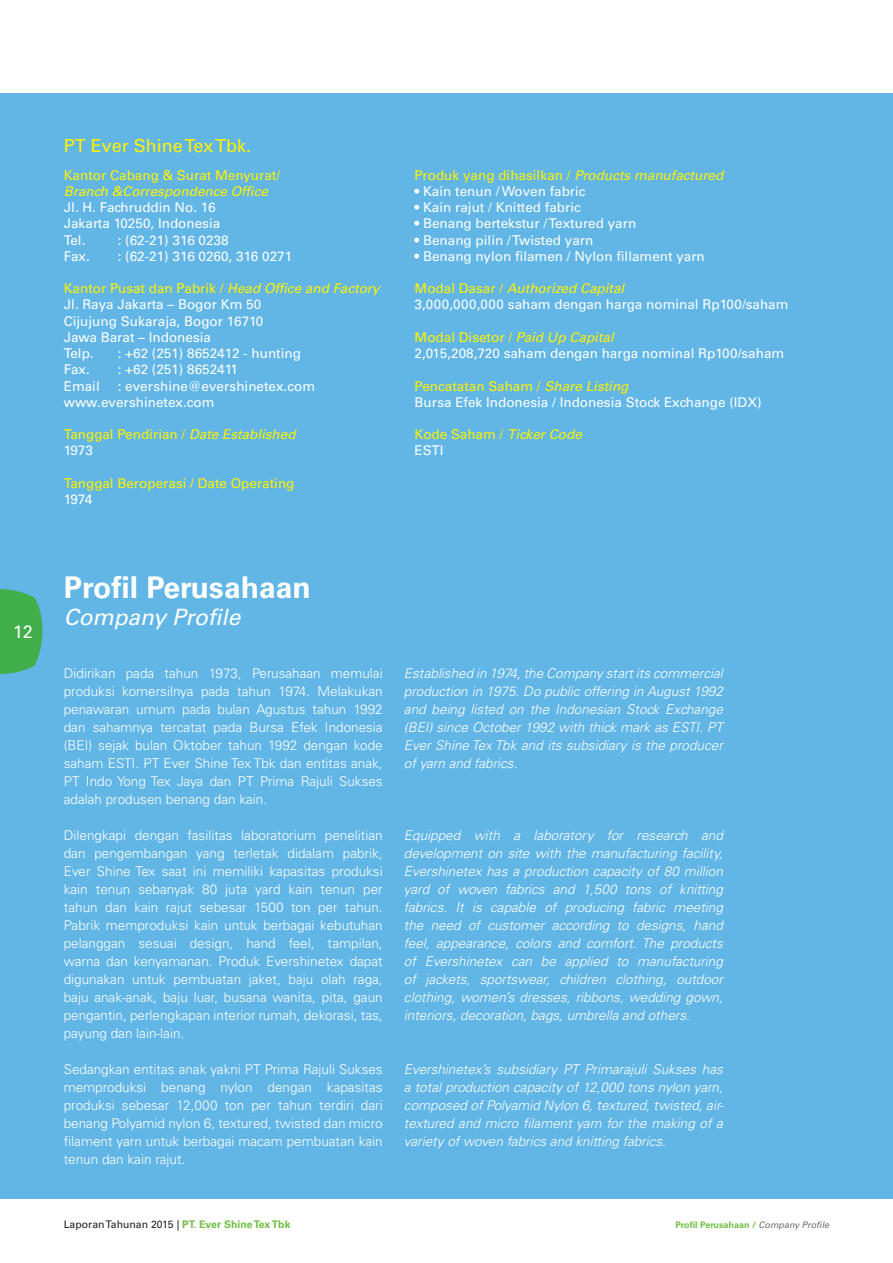
<style>
.page{position:relative;width:893px;height:1263px;background:#fff}
.page>*{position:absolute;margin:0;border:0;box-sizing:border-box;transform-origin:0 0}
.t1{font:700 30px "Univers LT Std";color:#fff}
.t2{font:italic 22.5px "Univers LT Std";color:#fff}
.t3{font:18px "Univers LT Std";color:#fff101}
.t4{font:18px "Univers LT Std";color:#fff}
.t5{font:300 13.5px/18px "Univers LT Std";color:#fff;text-align:justify}
.t6{font:italic 300 13.5px/18px "Univers LT Std";color:#fff;text-align:justify}
.t7{font:13.5px/16.2px "Univers LT Std";color:#fff}
.t8{font:13.5px/16.2px "Univers LT Std";color:#fff101}
.t9{font:italic 13.5px "Univers LT Std";color:#fff101}
.t10{font:10.5px "Univers LT Std";color:#231f20}
.t11{font:700 9px "Univers LT Std";color:#71bf44}
.s1{color:#fff101}
.s2{font-style:italic;color:#fff101}
.s3{font-style:italic}
.s4{color:#fff}
.s5{font-weight:700;color:#71bf44}
.s6{font-weight:400;font-style:italic;color:#6c6d70}
</style>
<div class="page">
<div style="left:0;top:94px;width:893px;height:1105px;background:#61b6e6"></div>
<svg style="left:0;top:589px;width:43px;height:85px;background:#44af60"></svg>
<h3 class="t4" style="left:13px;top:621px;width:21px">12</h3>
<h3 class="t3" style="left:64px;top:135px;width:189px">PT Ever Shine Tex Tbk.</h3>
<p class="t8" style="left:64px;top:167px;width:218px">Kantor Cabang &amp; Surat Menyurat/</p>
<p class="t9" style="left:64px;top:183px;width:206px">Branch &amp;Correspondence Office</p>
<p class="t7" style="left:64px;top:199px;width:158px">Jl. H. Fachruddin No. 16<br>Jakarta 10250, Indonesia<br>Tel.</p>
<p class="t7" style="left:118px;top:232px;width:112px">: (62-21) 316 0238</p>
<p class="t7" style="left:64px;top:248px;width:28px">Fax.</p>
<p class="t7" style="left:118px;top:248px;width:176px">: (62-21) 316 0260, 316 0271</p>
<p class="t7" style="left:64px;top:280px;width:317px"><span class="s1">Kantor Pusat dan Pabrik /</span> <span class="s2">Head Office and Factory<br></span>Jl. Raya Jakarta – Bogor Km 50<br>Cijujung Sukaraja, Bogor 16710<br>Jawa Barat – Indonesia<br>Telp.</p>
<p class="t7" style="left:118px;top:345px;width:185px">: +62 (251) 8652412 - hunting</p>
<p class="t7" style="left:64px;top:361px;width:28px">Fax.</p>
<p class="t7" style="left:118px;top:361px;width:122px">: +62 (251) 8652411</p>
<p class="t7" style="left:64px;top:378px;width:38px">Email</p>
<p class="t7" style="left:64px;top:378px;width:253px;text-indent:54px">: evershine@evershinetex.com www.evershinetex.com</p>
<p class="t8" style="left:64px;top:426px;width:233px">Tanggal Pendirian / <span class="s3">Date Established<br></span><span class="s4">1973</span></p>
<p class="t8" style="left:64px;top:475px;width:232px">Tanggal Beroperasi / Date Operating</p>
<p class="t7" style="left:64px;top:491px;width:30px">1974</p>
<p class="t8" style="left:415px;top:167px;width:310px">Produk yang dihasilkan / <span class="s3">Products manufactured</span></p>
<p class="t7" style="left:415px;top:183px;width:173px">• Kain tenun / Woven fabric</p>
<p class="t7" style="left:415px;top:199px;width:168px">• Kain rajut / Knitted fabric</p>
<p class="t7" style="left:415px;top:216px;width:223px">• Benang bertekstur / Textured yarn</p>
<p class="t7" style="left:415px;top:232px;width:180px">• Benang pilin / Twisted yarn</p>
<p class="t7" style="left:415px;top:248px;width:292px">• Benang nylon filamen / Nylon fillament yarn</p>
<p class="t7" style="left:415px;top:280px;width:375px"><span class="s1">Modal Dasar /</span> <span class="s2">Authorized Capital<br></span>3,000,000,000 saham dengan harga nominal Rp100/saham</p>
<p class="t7" style="left:415px;top:329px;width:371px"><span class="s1">Modal Disetor /</span> <span class="s2">Paid Up Capital<br></span>2,015,208,720 saham dengan harga nominal Rp100/saham</p>
<p class="t7" style="left:415px;top:378px;width:348px"><span class="s1">Pencatatan Saham /</span> <span class="s2">Share Listing<br></span>Bursa Efek Indonesia / Indonesia Stock Exchange (IDX)</p>
<p class="t8" style="left:415px;top:426px;width:169px">Kode Saham / <span class="s3">Ticker Code<br></span><span class="s4">ESTI</span></p>
<h1 class="t1" style="left:64px;top:569px;width:248px">Profil Perusahaan</h1>
<h2 class="t2" style="left:64px;top:603px;width:178px">Company Profile</h2>
<p class="t5" style="left:64px;top:664px;width:320px">Didirikan pada tahun 1973, Perusahaan memulai produksi komersilnya pada tahun 1974. Melakukan penawaran umum pada bulan Agustus tahun 1992 dan sahamnya tercatat pada Bursa Efek Indonesia (BEI) sejak bulan Oktober tahun 1992 dengan kode saham ESTI. PT Ever Shine Tex Tbk dan entitas anak, PT Indo Yong Tex Jaya dan PT Prima Rajuli Sukses adalah produsen benang dan kain.</p>
<p class="t5" style="left:64px;top:826px;width:320px">Dilengkapi dengan fasilitas laboratorium penelitian dan pengembangan yang terletak didalam pabrik, Ever Shine Tex saat ini memiliki kapasitas produksi kain tenun sebanyak 80 juta yard kain tenun per tahun dan kain rajut sebesar 1500 ton per tahun.<br>Pabrik memproduksi kain untuk berbagai kebutuhan pelanggan sesuai design, hand feel, tampilan, warna dan kenyamanan. Produk Evershinetex dapat digunakan untuk pembuatan jaket, baju olah raga, baju anak-anak, baju luar, busana wanita, pita, gaun pengantin, perlengkapan interior rumah, dekorasi, tas, payung dan lain-lain.</p>
<p class="t5" style="left:64px;top:1060px;width:320px">Sedangkan entitas anak yakni PT Prima Rajuli Sukses memproduksi benang nylon dengan kapasitas produksi sebesar 12,000 ton per tahun terdiri dari benang Polyamid nylon 6, textured, twisted dan micro filament yarn untuk berbagai macam pembuatan kain tenun dan kain rajut.</p>
<p class="t10" style="left:64px;top:1218px;width:228px">Laporan Tahunan 2015 | <span class="s5">PT. Ever Shine Tex Tbk</span></p>
<p class="t6" style="left:404px;top:664px;width:320px">Established in 1974, the Company start its commercial production in 1975. Do public offering in August 1992 and being listed on the Indonesian Stock Exchange (BEI) since October 1992 with thick mark as ESTI. PT Ever Shine Tex Tbk and its subsidiary is the producer of yarn and fabrics.</p>
<p class="t6" style="left:404px;top:826px;width:320px">Equipped with a laboratory for research and development on site with the manufacturing facility, Evershinetex has a production capacity of 80 million yard of woven fabrics and 1,500 tons of knitting fabrics. It is capable of producing fabric meeting the need of customer according to designs, hand feel, appearance, colors and comfort. The products of Evershinetex can be applied to manufacturing of jackets, sportswear, children clothing, outdoor clothing, women’s dresses, ribbons, wedding gown, interiors, decoration, bags, umbrella and others.</p>
<p class="t6" style="left:404px;top:1060px;width:321px">Evershinetex’s subsidiary PT Primarajuli Sukses has a total production capacity of 12,000 tons nylon yarn, composed of Polyamid Nylon 6, textured, twisted, air&shy;textured and micro filament yarn for the making of a variety of woven fabrics and knitting fabrics.</p>
<p class="t11" style="left:675px;top:1219px;width:155px">Profil Perusahaan / <span class="s6">Company Profile</span></p>
</div>
